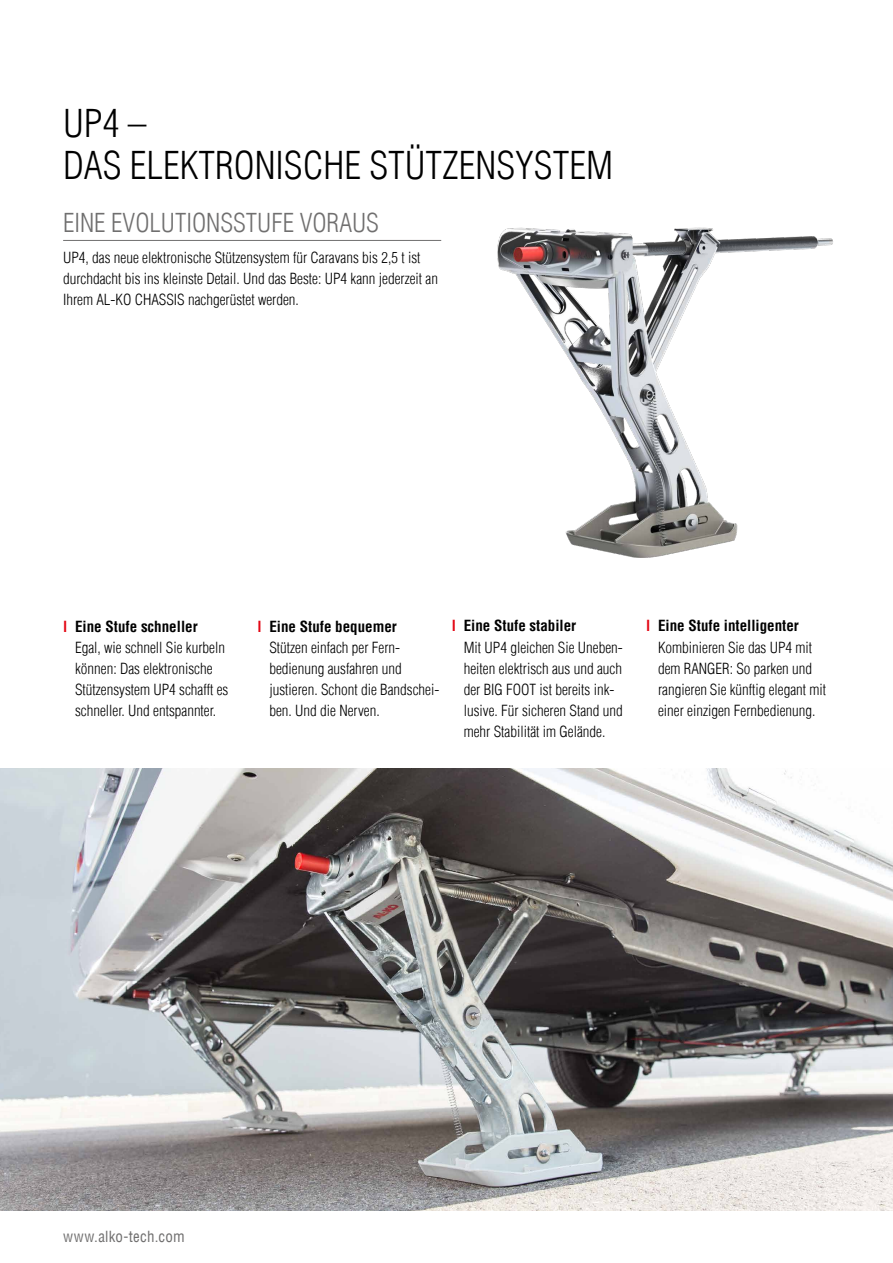
<style>
.page{position:relative;width:893px;height:1263px;background:#fff}
.page>*{position:absolute;margin:0;border:0;box-sizing:border-box;transform-origin:0 0}
.t1{font:300 condensed 37.5px/42.2px "Helvetica Com";color:#000}
.t2{font:300 condensed 25.5px "Helvetica Com";color:#706f6f}
.t3{font:300 condensed 15px/21px "Helvetica Com";color:#000}
.t4{font:condensed 15px "Helvetica Com";letter-spacing:.015em;color:#706f6f}
.s1{font-weight:700;color:#e30613}
.s2{font-weight:700}
</style>
<div class="page">
<img style="left:0;top:768px;width:893px;height:442px">
<img style="left:497px;top:227px;width:336px;height:331px">
<hr style="left:63px;top:240px;width:378px;height:1px;background:#706f6f">
<h1 class="t1" style="left:63px;top:102px;width:551px">UP4 –<br>DAS ELEKTRONISCHE STÜTZENSYSTEM</h1>
<h2 class="t2" style="left:63px;top:206px;width:317px">EINE EVOLUTIONSSTUFE VORAUS</h2>
<p class="t3" style="left:63px;top:247px;width:376px">UP4, das neue elektronische Stützensystem für Caravans bis 2,5 t ist durchdacht bis ins kleinste Detail. Und das Beste: UP4 kann jederzeit an<br>Ihrem AL-KO CHASSIS nachgerüstet werden.</p>
<p class="t3" style="left:75px;top:615px;width:155px;text-indent:-12px"><span class="s1">l</span> <span class="s2">Eine Stufe schneller<br></span>Egal, wie schnell Sie kurbeln können: Das elektronische<br>Stützensystem UP4 schafft es schneller. Und entspannter.</p>
<p class="t3" style="left:269px;top:615px;width:171px;text-indent:-12px"><span class="s1">l</span> <span class="s2">Eine Stufe bequemer<br></span>Stützen einfach per Fern&shy;bedienung ausfahren und justieren. Schont die Bandschei&shy;ben. Und die Nerven.</p>
<p class="t3" style="left:464px;top:615px;width:161px;text-indent:-12px"><span class="s1">l</span> <span class="s2">Eine Stufe stabiler<br></span>Mit UP4 gleichen Sie Uneben&shy;heiten elektrisch aus und auch der BIG FOOT ist bereits ink&shy;lusive. Für sicheren Stand und mehr Stabilität im Gelände.</p>
<p class="t3" style="left:658px;top:615px;width:170px;text-indent:-12px"><span class="s1">l</span> <span class="s2">Eine Stufe intelligenter<br></span>Kombinieren Sie das UP4 mit dem RANGER: So parken und rangieren Sie künftig elegant mit einer einzigen Fernbedienung.</p>
<p class="t4" style="left:63px;top:1227px;width:123px">www.alko-tech.com</p>
</div>
